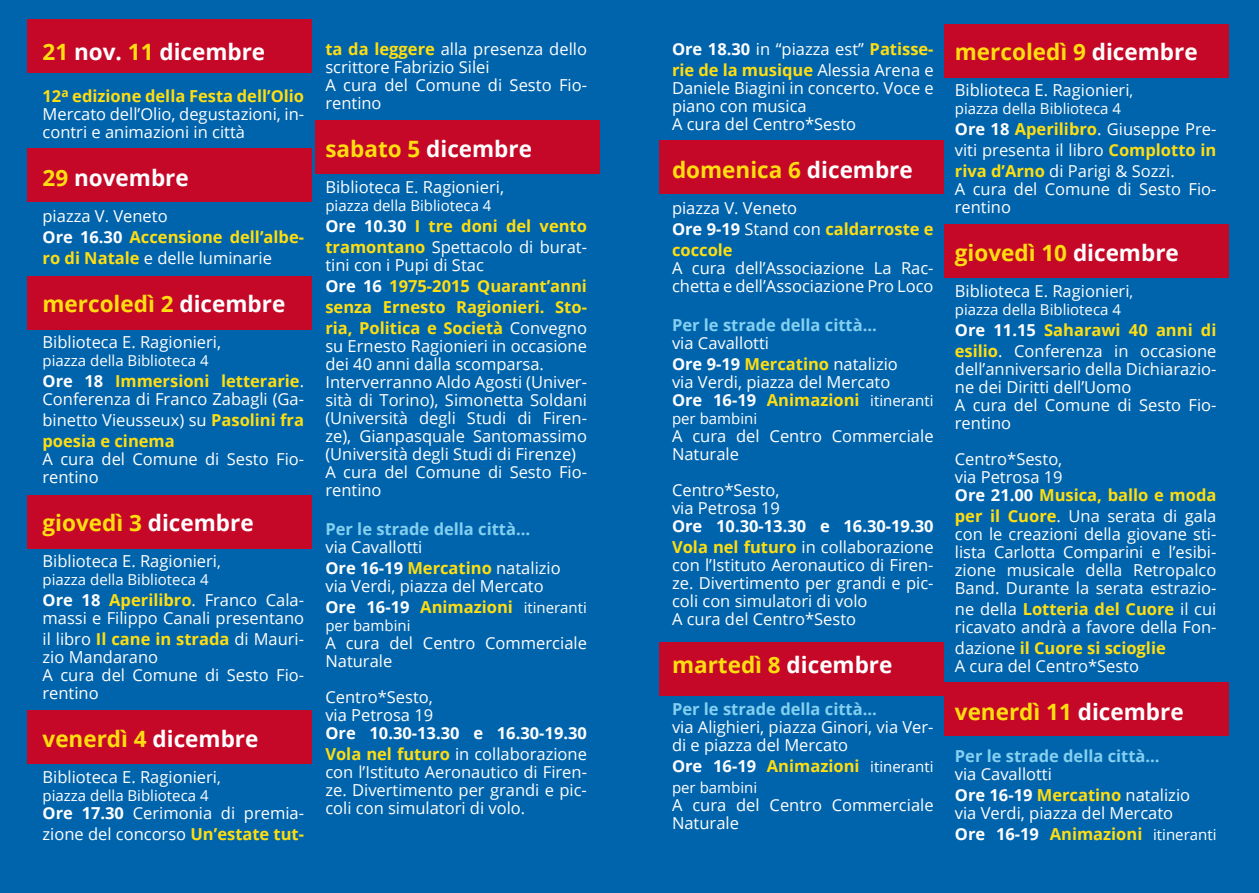
<style>
.page{position:relative;width:1259px;height:893px;background:#0064ad}
.page>*{position:absolute;margin:0;border:0;box-sizing:border-box;transform-origin:0 0}
.t1{font:700 22.5px "Open Sans";color:#ffde10}
.t2{font:700 22.5px "Open Sans";color:#fff}
.t3{font:16.5px/18px "Open Sans";color:#fff}
.t4{font:700 16.5px/21px "Open Sans";color:#ffde10}
.t5{font:700 16.5px/21px "Open Sans";color:#fff}
.t6{font:700 16.5px "Open Sans";color:#84d0f0}
.t7{font:15px "Open Sans";color:#fff}
.s1{color:#ffde10}
.s2{font-weight:700;color:#ffde10}
.s3{font-weight:400;color:#fff}
.s4{color:#fff}
.s5{font-weight:700}
.s6{font-size:15px}
.s7{font-weight:400}
.s8{font-weight:400;font-size:15px;color:#fff}
</style>
<div class="page">
<div style="left:27px;top:19px;width:284px;height:53px;background:#c50828"></div>
<div style="left:315px;top:121px;width:285px;height:53px;background:#c50828"></div>
<div style="left:659px;top:140px;width:285px;height:53px;background:#c50828"></div>
<div style="left:944px;top:24px;width:285px;height:53px;background:#c50828"></div>
<div style="left:944px;top:682px;width:285px;height:54px;background:#c50828"></div>
<div style="left:944px;top:224px;width:285px;height:53px;background:#c50828"></div>
<div style="left:659px;top:642px;width:285px;height:53px;background:#c50828"></div>
<div style="left:27px;top:149px;width:284px;height:53px;background:#c50828"></div>
<div style="left:27px;top:276px;width:284px;height:54px;background:#c50828"></div>
<div style="left:27px;top:495px;width:284px;height:54px;background:#c50828"></div>
<div style="left:27px;top:710px;width:284px;height:53px;background:#c50828"></div>
<h1 class="t2" style="left:43px;top:36px;width:224px"><span class="s1">21</span> nov. <span class="s1">11</span> dicembre</h1>
<p class="t3" style="left:43px;top:86px;width:263px;text-align:justify"><span class="s2">12</span><sup>a</sup> <span class="s2">edizione della Festa dell’Olio </span>Mercato dell’Olio, degustazioni, in&shy;contri e animazioni in città</p>
<h1 class="t2" style="left:43px;top:162px;width:148px"><span class="s1">29</span> novembre</h1>
<p class="t4" style="left:43px;top:205px;width:263px"><span class="s3">piazza V. Veneto<br></span><span class="s4">Ore 16.30</span> Accensione dell’albe&shy;ro di Natale <span class="s3">e delle luminarie</span></p>
<h1 class="t1" style="left:43px;top:288px;width:244px">mercoledì 2 <span class="s4">dicembre</span></h1>
<p class="t3" style="left:43px;top:332px;width:180px">Biblioteca E. Ragionieri,</p>
<p class="t7" style="left:43px;top:350px;width:168px">piazza della Biblioteca 4</p>
<p class="t3" style="left:43px;top:371px;width:263px"><span class="s5">Ore 18</span> <span class="s2">Immersioni letterarie</span>.<br>Conferenza di Franco Zabagli (Ga-</p>
<p class="t4" style="left:43px;top:409px;width:263px"><span class="s3">binetto Vieusseux) su</span> Pasolini fra poesia e cinema</p>
<p class="t3" style="left:43px;top:449px;width:263px">A cura del Comune di Sesto Fio&shy;rentino</p>
<h1 class="t1" style="left:43px;top:507px;width:213px">giovedì 3 <span class="s4">dicembre</span></h1>
<p class="t3" style="left:43px;top:551px;width:180px">Biblioteca E. Ragionieri<span class="s6">,</span></p>
<p class="t7" style="left:43px;top:569px;width:168px">piazza della Biblioteca 4</p>
<p class="t3" style="left:43px;top:590px;width:263px"><span class="s5">Ore 18</span> <span class="s2">Aperilibro</span>. Franco Cala&shy;massi e Filippo Canali presentano</p>
<p class="t3" style="left:43px;top:629px;width:263px">il libro <span class="s2">Il cane in strada</span> di Mauri&shy;zio Mandarano<br>A cura del Comune di Sesto Fio&shy;rentino</p>
<h1 class="t1" style="left:43px;top:723px;width:217px">venerdì 4 <span class="s4">dicembre</span></h1>
<p class="t3" style="left:43px;top:767px;width:180px">Biblioteca E. Ragionieri<span class="s6">,</span></p>
<p class="t7" style="left:43px;top:785px;width:168px">piazza della Biblioteca 4</p>
<p class="t3" style="left:43px;top:802px;width:263px;line-height:21px"><span class="s5">Ore 17.30</span> Cerimonia di premia&shy;zione del concorso <span class="s2">Un’estate tut-</span></p>
<p class="t3" style="left:325px;top:40px;width:263px"><span class="s2">ta da leggere</span> alla presenza dello scrittore Fabrizio Silei<br>A cura del Comune di Sesto Fio&shy;rentino</p>
<h1 class="t2" style="left:325px;top:133px;width:208px"><span class="s1">sabato 5</span> dicembre</h1>
<p class="t3" style="left:325px;top:178px;width:180px">Biblioteca E. Ragionieri,</p>
<p class="t7" style="left:325px;top:195px;width:168px">piazza della Biblioteca 4</p>
<p class="t4" style="left:325px;top:215px;width:263px"><span class="s4">Ore 10.30</span> I tre doni del vento tramontano <span class="s3">Spettacolo di burat-</span></p>
<p class="t4" style="left:325px;top:254px;width:263px"><span class="s3">tini con i Pupi di Stac<br></span><span class="s4">Ore 16</span> 1975-2015 Quarant’anni senza Ernesto Ragionieri. Sto&shy;ria, Politica e Società <span class="s3">Convegno</span></p>
<p class="t3" style="left:325px;top:337px;width:263px">su Ernesto Ragionieri in occasione dei 40 anni dalla scomparsa.<br>Interverranno Aldo Agosti (Univer&shy;sità di Torino), Simonetta Soldani (Università degli Studi di Firen&shy;ze), Gianpasquale Santomassimo (Università degli Studi di Firenze)<br>A cura del Comune di Sesto Fio&shy;rentino</p>
<p class="t6" style="left:325px;top:518px;width:206px">Per le strade della città…</p>
<p class="t3" style="left:325px;top:536px;width:237px;line-height:21px">via Cavallotti<br><span class="s5">Ore 16-19</span> <span class="s2">Mercatino</span> natalizio</p>
<p class="t3" style="left:325px;top:575px;width:263px;line-height:21px">via Verdi, piazza del Mercato<br><span class="s5">Ore 16-19</span> <span class="s2">Animazioni</span> <span class="s6">itineranti</span></p>
<p class="t7" style="left:325px;top:615px;width:87px">per bambini</p>
<p class="t3" style="left:325px;top:634px;width:263px">A cura del Centro Commerciale<br>Naturale</p>
<p class="t3" style="left:325px;top:688px;width:109px">Centro*Sesto, via Petrosa 19</p>
<p class="t5" style="left:325px;top:722px;width:263px">Ore 10.30-13.30 e 16.30-19.30<br><span class="s1">Vola nel futuro</span> <span class="s7">in collaborazione</span></p>
<p class="t3" style="left:325px;top:763px;width:263px;text-align:justify">con l’Istituto Aeronautico di Firen&shy;ze. Divertimento per grandi e pic&shy;coli con simulatori di volo.</p>
<p class="t3" style="left:672px;top:38px;width:263px;line-height:21px"><span class="s5">Ore 18.30</span> in “piazza est” <span class="s2">Patisse&shy;rie de la musique</span> Alessia Arena e</p>
<p class="t3" style="left:672px;top:79px;width:263px">Daniele Biagini in concerto. Voce e piano con musica<br>A cura del Centro*Sesto</p>
<h1 class="t1" style="left:672px;top:154px;width:242px">domenica 6 <span class="s4">dicembre</span></h1>
<p class="t3" style="left:672px;top:197px;width:263px;line-height:21px">piazza V. Veneto<br><span class="s5">Ore 9-19</span> Stand con <span class="s2">caldarroste e coccole</span></p>
<p class="t3" style="left:672px;top:259px;width:263px">A cura dell’Associazione La Rac&shy;chetta e dell’Associazione Pro Loco</p>
<p class="t6" style="left:672px;top:314px;width:206px">Per le strade della città…</p>
<p class="t3" style="left:672px;top:332px;width:227px;line-height:21px">via Cavallotti<br><span class="s5">Ore 9-19</span> <span class="s2">Mercatino</span> natalizio</p>
<p class="t3" style="left:672px;top:373px;width:263px">via Verdi, piazza del Mercato<br><span class="s5">Ore 16-19</span> <span class="s2">Animazioni</span> <span class="s6">itineranti</span></p>
<p class="t7" style="left:672px;top:408px;width:87px">per bambini</p>
<p class="t3" style="left:672px;top:427px;width:263px">A cura del Centro Commerciale<br>Naturale</p>
<p class="t3" style="left:672px;top:481px;width:109px">Centro*Sesto, via Petrosa 19</p>
<p class="t5" style="left:672px;top:515px;width:263px">Ore 10.30-13.30 e 16.30-19.30<br><span class="s1">Vola nel futuro</span> <span class="s7">in collaborazione</span></p>
<p class="t3" style="left:672px;top:556px;width:263px">con l’Istituto Aeronautico di Firen&shy;ze. Divertimento per grandi e pic&shy;coli con simulatori di volo<br>A cura del Centro*Sesto</p>
<h1 class="t1" style="left:672px;top:649px;width:222px">martedì 8 <span class="s4">dicembre</span></h1>
<p class="t6" style="left:672px;top:698px;width:206px">Per le strade della città…</p>
<p class="t3" style="left:672px;top:718px;width:263px">via Alighieri, piazza Ginori, via Ver&shy;di e piazza del Mercato</p>
<p class="t4" style="left:672px;top:755px;width:263px"><span class="s4">Ore 16-19</span> Animazioni <span class="s8">itineranti</span></p>
<p class="t7" style="left:672px;top:777px;width:87px">per bambini</p>
<p class="t3" style="left:672px;top:796px;width:263px">A cura del Centro Commerciale<br>Naturale</p>
<h1 class="t1" style="left:955px;top:36px;width:244px">mercoledì 9 <span class="s4">dicembre</span></h1>
<p class="t3" style="left:955px;top:80px;width:180px">Biblioteca E. Ragionieri<span class="s6">,</span></p>
<p class="t7" style="left:955px;top:98px;width:168px">piazza della Biblioteca 4</p>
<p class="t3" style="left:955px;top:118px;width:263px;line-height:21px;text-align:justify"><span class="s5">Ore 18</span> <span class="s2">Aperilibro</span>. Giuseppe Pre&shy;viti presenta il libro <span class="s2">Complotto in riva d’Arno</span> di Parigi &amp; Sozzi.</p>
<p class="t3" style="left:955px;top:179px;width:263px">A cura del Comune di Sesto Fio&shy;rentino</p>
<h1 class="t1" style="left:955px;top:237px;width:225px">giovedì 10 <span class="s4">dicembre</span></h1>
<p class="t3" style="left:955px;top:281px;width:180px">Biblioteca E. Ragionieri<span class="s6">,</span></p>
<p class="t7" style="left:955px;top:299px;width:168px">piazza della Biblioteca 4</p>
<p class="t4" style="left:955px;top:319px;width:263px"><span class="s4">Ore 11.15</span> Saharawi 40 anni di esilio<span class="s3">. Conferenza in occasione</span></p>
<p class="t3" style="left:955px;top:359px;width:263px">dell’anniversario della Dichiarazio&shy;ne dei Diritti dell’Uomo<br>A cura del Comune di Sesto Fio&shy;rentino</p>
<p class="t3" style="left:955px;top:449px;width:263px">Centro*Sesto,<br>via Petrosa 19<br><span class="s5">Ore 21.00</span> <span class="s2">Musica, ballo e moda</span></p>
<p class="t3" style="left:955px;top:506px;width:263px;text-align:justify"><span class="s2">per il Cuore</span>. Una serata di gala con le creazioni della giovane sti&shy;lista Carlotta Comparini e l’esibi&shy;zione musicale della Retropalco Band. Durante la serata estrazio-</p>
<p class="t3" style="left:955px;top:599px;width:263px">ne della <span class="s2">Lotteria del Cuore</span> il cui ricavato andrà a favore della Fon-</p>
<p class="t3" style="left:955px;top:638px;width:212px">dazione <span class="s2">il Cuore si scioglie<br></span>A cura del Centro*Sesto</p>
<h1 class="t1" style="left:955px;top:696px;width:230px">venerdì 11 <span class="s4">dicembre</span></h1>
<p class="t6" style="left:955px;top:744px;width:206px">Per le strade della città…</p>
<p class="t3" style="left:955px;top:763px;width:237px;line-height:21px">via Cavallotti<br><span class="s5">Ore 16-19</span> <span class="s2">Mercatino</span> natalizio</p>
<p class="t3" style="left:955px;top:802px;width:263px;line-height:21px">via Verdi, piazza del Mercato<br><span class="s5">Ore 16-19</span> <span class="s2">Animazioni</span> <span class="s6">itineranti</span></p>
</div>
